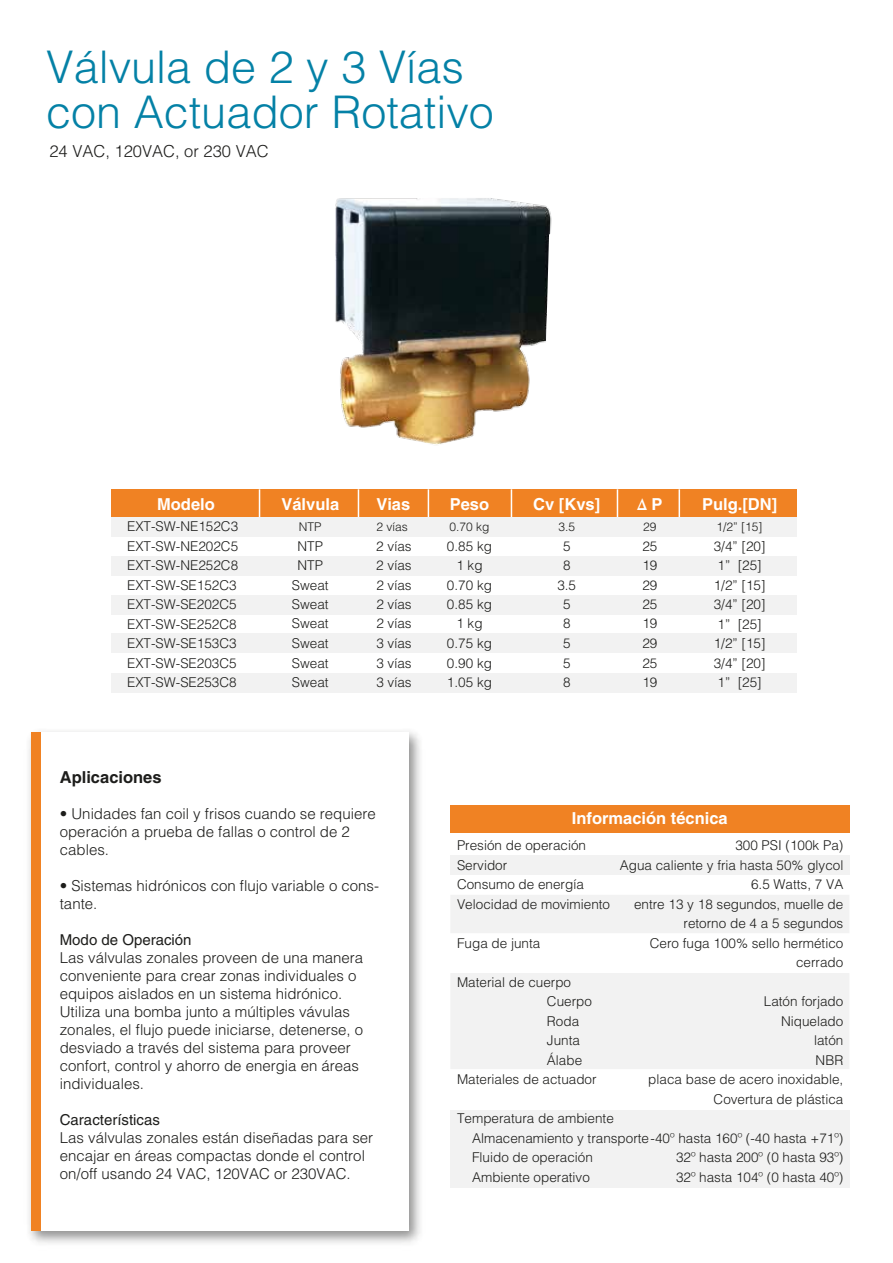
<style>
.page{position:relative;width:893px;height:1263px;background:#fff}
.page>*{position:absolute;margin:0;border:0;box-sizing:border-box;transform-origin:0 0}
.t1{font:300 45px/45px "Helvetica LT Std";color:#0481a6}
.t2{font:700 16.5px "Helvetica LT Std";color:#fff}
.t3{font:300 16.5px "Helvetica LT Std";color:#1d1d1b}
.t4{font:700 16.5px "Helvetica LT Std";color:#1d1d1b}
.t5{font:300 15px/18px "Helvetica LT Std";color:#1d1d1b}
.t6{font:15px "Helvetica LT Std";color:#1d1d1b}
.t7{font:300 13.5px/19.5px "Helvetica LT Std";color:#1d1d1b;text-align:justify}
.t8{font:300 12px "Helvetica LT Std";color:#1d1d1b}
</style>
<div class="page">
<div style="left:450px;top:856px;width:399px;height:19px;background:#f2f2f2"></div>
<div style="left:111px;top:517px;width:686px;height:19px;background:#f2f2f2"></div>
<div style="left:111px;top:556px;width:686px;height:19px;background:#f2f2f2"></div>
<div style="left:111px;top:595px;width:686px;height:19px;background:#f2f2f2"></div>
<div style="left:111px;top:634px;width:686px;height:19px;background:#f2f2f2"></div>
<div style="left:111px;top:673px;width:686px;height:19px;background:#f2f2f2"></div>
<div style="left:451px;top:895px;width:398px;height:38px;background:#f2f2f2"></div>
<div style="left:451px;top:973px;width:398px;height:96px;background:#f2f2f2"></div>
<div style="left:450px;top:1110px;width:399px;height:77px;background:#f2f2f2"></div>
<img style="left:29px;top:731px;width:391px;height:512px">
<div style="left:31px;top:733px;width:377px;height:498px;background:#fff"></div>
<div style="left:31px;top:733px;width:10px;height:498px;background:#f08223"></div>
<div style="left:450px;top:805px;width:399px;height:28px;background:#f08223"></div>
<div style="left:111px;top:489px;width:686px;height:28px;background:#f08223"></div>
<svg style="left:679px;top:489px;width:1px;height:28px"></svg>
<svg style="left:617px;top:489px;width:1px;height:28px"></svg>
<svg style="left:428px;top:489px;width:1px;height:28px"></svg>
<svg style="left:511px;top:489px;width:1px;height:28px"></svg>
<svg style="left:358px;top:489px;width:1px;height:28px"></svg>
<svg style="left:259px;top:489px;width:1px;height:28px"></svg>
<img style="left:335px;top:198px;width:217px;height:247px">
<h1 class="t1" style="left:46px;top:45px;width:449px">Válvula de 2 y 3 Vías con Actuador Rotativo</h1>
<p class="t3" style="left:49px;top:140px;width:221px">24 VAC, 120VAC, or 230 VAC</p>
<p class="t2" style="left:157px;top:494px;width:59px">Modelo</p>
<p class="t2" style="left:281px;top:494px;width:59px">Válvula</p>
<p class="t2" style="left:376px;top:494px;width:35px">Vias</p>
<p class="t2" style="left:450px;top:494px;width:41px">Peso</p>
<p class="t2" style="left:533px;top:494px;width:68px">Cv [Kvs]</p>
<p class="t2" style="left:637px;top:494px;width:27px">∆ P</p>
<p class="t2" style="left:702px;top:494px;width:77px">Pulg.[DN]</p>
<p class="t7" style="left:127px;top:516px;width:113px">EXT-SW-NE152C3<br>EXT-SW-NE202C5<br>EXT-SW-NE252C8<br>EXT-SW-SE152C3<br>EXT-SW-SE202C5<br>EXT-SW-SE252C8<br>EXT-SW-SE153C3<br>EXT-SW-SE203C5<br>EXT-SW-SE253C8</p>
<p class="t8" style="left:299px;top:519px;width:24px">NTP</p>
<p class="t8" style="left:376px;top:519px;width:33px">2 vías</p>
<p class="t7" style="left:298px;top:536px;width:27px">NTP</p>
<p class="t7" style="left:376px;top:536px;width:37px">2 vías</p>
<p class="t7" style="left:298px;top:555px;width:27px">NTP</p>
<p class="t7" style="left:376px;top:555px;width:37px">2 vías</p>
<p class="t7" style="left:292px;top:575px;width:38px">Sweat</p>
<p class="t7" style="left:376px;top:575px;width:37px">2 vías</p>
<p class="t7" style="left:292px;top:595px;width:38px">Sweat</p>
<p class="t7" style="left:376px;top:595px;width:37px">2 vías</p>
<p class="t7" style="left:292px;top:614px;width:38px">Sweat</p>
<p class="t7" style="left:376px;top:614px;width:37px">2 vías</p>
<p class="t7" style="left:292px;top:633px;width:38px">Sweat</p>
<p class="t7" style="left:376px;top:633px;width:37px">3 vías</p>
<p class="t7" style="left:292px;top:653px;width:38px">Sweat</p>
<p class="t7" style="left:376px;top:653px;width:37px">3 vías</p>
<p class="t7" style="left:292px;top:672px;width:38px">Sweat</p>
<p class="t7" style="left:376px;top:672px;width:37px">3 vías</p>
<p class="t4" style="left:60px;top:767px;width:103px">Aplicaciones</p>
<p class="t5" style="left:60px;top:804px;width:317px">• Unidades fan coil y frisos cuando se requiere operación a prueba de fallas o control de 2 cables.</p>
<p class="t5" style="left:60px;top:876px;width:321px">• Sistemas hidrónicos con flujo variable o cons&shy;tante.</p>
<p class="t6" style="left:60px;top:931px;width:133px">Modo de Operación</p>
<p class="t5" style="left:60px;top:948px;width:305px">Las válvulas zonales proveen de una manera conveniente para crear zonas individuales o equipos aislados en un sistema hidrónico.<br>Utiliza una bomba junto a múltiples vávulas zonales, el flujo puede iniciarse, detenerse, o desviado a través del sistema para proveer confort, control y ahorro de energia en áreas individuales.</p>
<p class="t6" style="left:60px;top:1111px;width:102px">Características</p>
<p class="t5" style="left:60px;top:1128px;width:315px">Las válvulas zonales están diseñadas para ser encajar en áreas compactas donde el control on/off usando 24 VAC, 120VAC or 230VAC.</p>
<p class="t8" style="left:449px;top:519px;width:42px">0.70 kg</p>
<p class="t7" style="left:447px;top:536px;width:47px;text-align:center">0.85 kg<br>1 kg</p>
<p class="t8" style="left:558px;top:519px;width:18px">3.5</p>
<p class="t7" style="left:563px;top:536px;width:9px">5<br>8</p>
<p class="t8" style="left:643px;top:519px;width:15px">29</p>
<p class="t7" style="left:642px;top:536px;width:17px">25<br>19</p>
<p class="t8" style="left:717px;top:519px;width:48px">1/2” [15]</p>
<p class="t7" style="left:714px;top:536px;width:53px">3/4” [20]<br>1” [25]</p>
<p class="t7" style="left:447px;top:575px;width:47px;text-align:center">0.70 kg<br>0.85 kg<br>1 kg</p>
<p class="t7" style="left:557px;top:575px;width:20px;text-align:center">3.5<br>5<br>8</p>
<p class="t7" style="left:642px;top:575px;width:17px">29<br>25<br>19</p>
<p class="t7" style="left:714px;top:575px;width:53px">1/2” [15] 3/4” [20] 1” [25]</p>
<p class="t7" style="left:447px;top:634px;width:47px">0.75 kg 0.90 kg 1.05 kg</p>
<p class="t7" style="left:563px;top:634px;width:9px">5<br>5<br>8</p>
<p class="t7" style="left:642px;top:634px;width:17px">29<br>25<br>19</p>
<p class="t7" style="left:714px;top:634px;width:53px">1/2” [15] 3/4” [20] 1” [25]</p>
<p class="t2" style="left:572px;top:808px;width:157px">Información técnica</p>
<p class="t7" style="left:457px;top:835px;width:155px;text-align:left">Presión de operación<br>Servidor<br>Consumo de energía<br>Velocidad de movimiento</p>
<p class="t7" style="left:457px;top:933px;width:85px">Fuga de junta</p>
<p class="t7" style="left:457px;top:972px;width:116px">Material de cuerpo</p>
<p class="t7" style="left:547px;top:991px;width:47px">Cuerpo</p>
<p class="t7" style="left:547px;top:1011px;width:34px">Roda</p>
<p class="t7" style="left:547px;top:1030px;width:35px">Junta</p>
<p class="t7" style="left:547px;top:1050px;width:37px">Álabe</p>
<p class="t7" style="left:457px;top:1069px;width:141px">Materiales de actuador</p>
<p class="t7" style="left:472px;top:1108px;width:373px;text-align:left;text-indent:-15px">Temperatura de ambiente<br>Almacenamiento y transporte-40º hasta 160º (-40 hasta +71º)<br>Fluido de operación<br>Ambiente operativo</p>
<p class="t7" style="left:620px;top:835px;width:225px;text-align:right">300 PSI (100k Pa)<br>Agua caliente y fria hasta 50% glycol<br>6.5 Watts, 7 VA<br>entre 13 y 18 segundos, muelle de retorno de 4 a 5 segundos<br>Cero fuga 100% sello hermético cerrado</p>
<p class="t7" style="left:648px;top:991px;width:197px;text-align:right">Latón forjado<br>Niquelado<br>latón<br>NBR<br>placa base de acero inoxidable,<br>Covertura de plástica</p>
<p class="t7" style="left:676px;top:1147px;width:169px">32º hasta 200º (0 hasta 93º)<br>32º hasta 104º (0 hasta 40º)</p>
</div>
